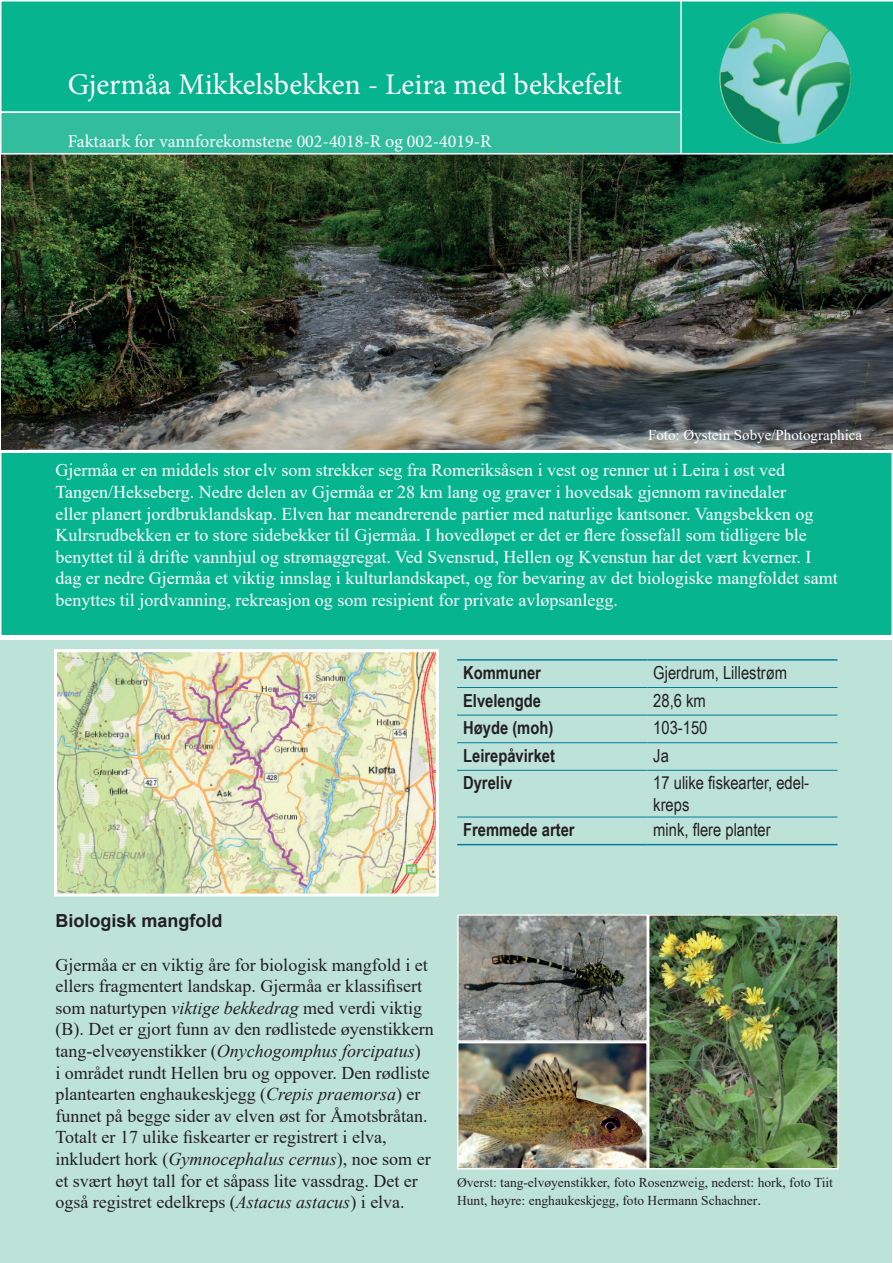
<style>
.page{position:relative;width:893px;height:1263px;background:#fff}
.page>*{position:absolute;margin:0;border:0;box-sizing:border-box;transform-origin:0 0}
.t1{font:30px "Minion Pro";color:#fff}
.t2{font:18px/21.6px "Times New Roman";color:#fff}
.t3{font:18px/21.6px "Times New Roman";color:#231f20}
.t4{font:18px/21.6px "Arial Narrow";color:#231f20}
.t5{font:700 18px "Arial Narrow";color:#231f20}
.t6{font:18px "Minion Pro";color:#fff}
.t7{font:700 18px "Arial";color:#231f20}
.t8{font:15px "Times New Roman";color:#fff}
.t9{font:13.5px/18px "Times New Roman";color:#231f20}
.s1{font-style:italic}
.s2{font-size:15px}
</style>
<div class="page">
<div style="left:1px;top:112px;width:696px;height:42px;background:#32bd9e"></div>
<div style="left:1px;top:1px;width:837px;height:111px;background:#07b490"></div>
<div style="left:0;top:0;width:839px;height:113px;border:2px solid #fff"></div>
<div style="left:0;top:640px;width:891px;height:623px;background:#bde2d8"></div>
<svg style="left:680px;top:0;width:213px;height:153px"></svg>
<div style="left:1px;top:452px;width:891px;height:184px;background:#07b490"></div>
<div style="left:0;top:451px;width:893px;height:185px;border:2px solid #fff"></div>
<img style="left:1px;top:153px;width:892px;height:297px">
<hr style="left:457px;top:659px;width:190px;height:2px;background:#067ca0">
<hr style="left:647px;top:659px;width:190px;height:2px;background:#067ca0">
<hr style="left:457px;top:844px;width:190px;height:1px;background:#067ca0">
<hr style="left:647px;top:844px;width:190px;height:1px;background:#067ca0">
<hr style="left:457px;top:687px;width:190px;height:1px;background:#067ca0">
<hr style="left:647px;top:687px;width:190px;height:1px;background:#067ca0">
<hr style="left:457px;top:715px;width:190px;height:1px;background:#067ca0">
<hr style="left:647px;top:715px;width:190px;height:1px;background:#067ca0">
<hr style="left:457px;top:742px;width:190px;height:1px;background:#067ca0">
<hr style="left:647px;top:742px;width:190px;height:1px;background:#067ca0">
<hr style="left:457px;top:770px;width:190px;height:1px;background:#067ca0">
<hr style="left:647px;top:770px;width:190px;height:1px;background:#067ca0">
<hr style="left:457px;top:817px;width:190px;height:1px;background:#067ca0">
<hr style="left:647px;top:817px;width:190px;height:1px;background:#067ca0">
<img style="left:58px;top:653px;width:377px;height:239px">
<div style="left:54px;top:649px;width:385px;height:247px;border:3px solid #fff"></div>
<img style="left:460px;top:917px;width:185px;height:122px">
<div style="left:457px;top:914px;width:191px;height:128px;border:2px solid #fff"></div>
<div style="left:855px;top:15px;width:38px;height:136px;background:#07b490"></div>
<img style="left:651px;top:917px;width:185px;height:249px">
<div style="left:648px;top:914px;width:191px;height:255px;border:2px solid #fff"></div>
<img style="left:460px;top:1045px;width:185px;height:121px">
<div style="left:457px;top:1042px;width:191px;height:127px;border:2px solid #fff"></div>
<h1 class="t1" style="left:68px;top:64px;width:556px">Gjermåa Mikkelsbekken - Leira med bekkefelt</h1>
<p class="t6" style="left:68px;top:130px;width:425px">Faktaark for vannforekomstene 002-4018-R og 002-4019-R</p>
<p class="t8" style="left:648px;top:424px;width:216px">Foto: Øystein Søbye/Photographica</p>
<p class="t2" style="left:55px;top:459px;width:784px">Gjermåa er en middels stor elv som strekker seg fra Romeriksåsen i vest og renner ut i Leira i øst ved Tangen/Hekseberg. Nedre delen av Gjermåa er 28 km lang og graver i hovedsak gjennom ravinedaler<br>eller planert jordbruklandskap. Elven har meandrerende partier med naturlige kantsoner. Vangsbekken og Kulrsrudbekken er to store sidebekker til Gjermåa. I hovedløpet er det er flere fossefall som tidligere ble benyttet til å drifte vannhjul og strømaggregat. Ved Svensrud, Hellen og Kvenstun har det vært kverner. I dag er nedre Gjermåa et viktig innslag i kulturlandskapet, og for bevaring av det biologiske mangfoldet samt benyttes til jordvanning, rekreasjon og som resipient for private avløpsanlegg.</p>
<p class="t5" style="left:463px;top:659px;width:79px">Kommuner</p>
<p class="t4" style="left:653px;top:661px;width:135px">Gjerdrum, Lillestrøm</p>
<p class="t5" style="left:463px;top:687px;width:79px">Elvelengde</p>
<p class="t4" style="left:653px;top:689px;width:54px">28,6 km</p>
<p class="t5" style="left:463px;top:714px;width:92px">Høyde (moh)</p>
<p class="t4" style="left:653px;top:716px;width:56px">103-150</p>
<p class="t5" style="left:463px;top:742px;width:93px">Leirepåvirket</p>
<p class="t4" style="left:653px;top:744px;width:17px">Ja</p>
<p class="t5" style="left:463px;top:769px;width:51px">Dyreliv</p>
<p class="t4" style="left:653px;top:772px;width:157px">17 ulike fiskearter, edel&shy;kreps</p>
<p class="t5" style="left:463px;top:816px;width:113px">Fremmede arter</p>
<p class="t4" style="left:653px;top:818px;width:119px">mink, flere planter</p>
<p class="t7" style="left:55px;top:908px;width:169px">Biologisk mangfold</p>
<p class="t3" style="left:55px;top:953px;width:380px">Gjermåa er en viktig åre for biologisk mangfold i et ellers fragmentert landskap. Gjermåa er klassifisert som naturtypen <span class="s1">viktige bekkedrag</span> med verdi viktig (B). Det er gjort funn av den rødlistede øyenstikkern tang-elveøyenstikker (<span class="s1">Onychogomphus forcipatus</span>)<br>i området rundt Hellen bru og oppover. Den rødliste plantearten enghaukeskjegg (<span class="s1">Crepis praemorsa</span>) er funnet på begge sider av elven øst for Åmotsbråtan.<br>Totalt er 17 ulike fiskearter er registrert i elva, inkludert hork (<span class="s1">Gymnocephalus cernus</span>), noe som er et svært høyt tall for et såpass lite vassdrag. Det er også registret edelkreps (<span class="s1">Astacus astacus</span>) i elva.</p>
<p class="t9" style="left:457px;top:1173px;width:377px">Øverst: tang-elvøyenstikker, foto Rosenzweig, nederst: hork, foto Tiit<br>Hunt, høyre: enghaukeskjegg, foto Hermann Schachner<span class="s2">.</span></p>
</div>
